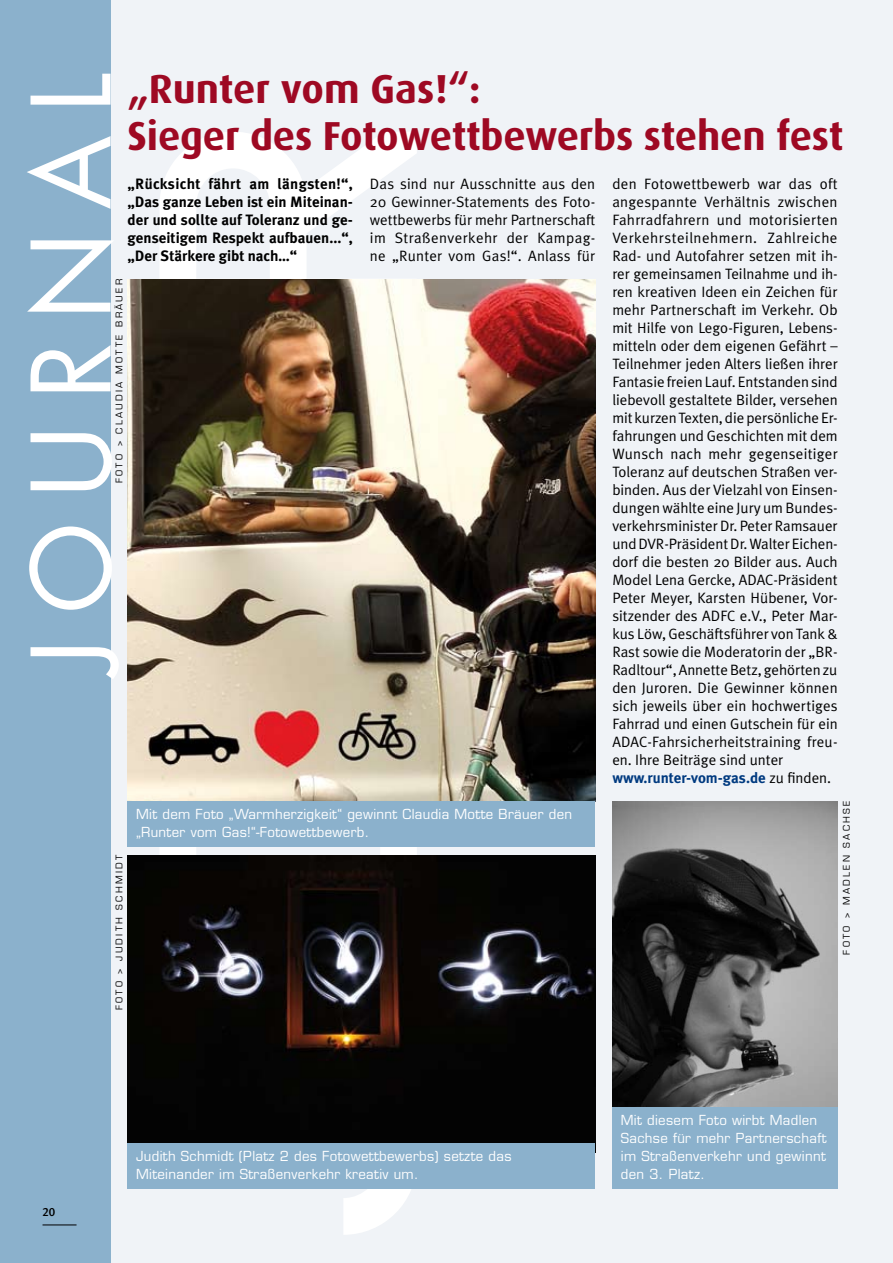
<style>
.page{position:relative;width:893px;height:1263px;background:#fff}
.page>*{position:absolute;margin:0;border:0;box-sizing:border-box;transform-origin:0 0}
.t1{font:120px "Futura T";letter-spacing:.17em;color:#fff}
.t2{font:700 40.5px/46.5px "Dax";letter-spacing:-.005em;color:#9e0923}
.t3{font:15px/18px "Meta Plus Normal";letter-spacing:.015em;color:#000;text-align:justify}
.t4{font:700 15px/18px "Meta Plus";color:#000;text-align:justify}
.t5{font:700 15px "Meta Plus";color:#003a80}
.t6{font:13.5px/18px "Eurostile";letter-spacing:.025em;color:#fff}
.t7{font:12px "Meta Plus Medium Caps";color:#000}
.t8{font:9px "Eurostile";letter-spacing:.25em;color:#000}
.s1{font-family:"Meta Plus Normal";font-weight:400;color:#000}
</style>
<div class="page">
<div style="left:59px;top:0;width:834px;height:1263px;background:#f0f3f7"></div>
<svg style="left:159px;top:1188px;width:258px;height:47px"></svg>
<svg style="left:159px;top:846px;width:258px;height:9px"></svg>
<svg style="left:160px;top:132px;width:257px;height:147px"></svg>
<div style="left:0;top:0;width:111px;height:1263px;background:#8bb1cc"></div>
<img style="left:128px;top:279px;width:467px;height:522px">
<img style="left:128px;top:855px;width:467px;height:288px">
<img style="left:612px;top:801px;width:226px;height:306px">
<div style="left:128px;top:801px;width:467px;height:45px;background:#8bb1cc"></div>
<div style="left:128px;top:1143px;width:467px;height:45px;background:#8bb1cc"></div>
<div style="left:612px;top:1107px;width:226px;height:81px;background:#8bb1cc"></div>
<hr style="left:43px;top:1224px;width:34px;height:1px;background:#000">
<h2 class="t2" style="left:128px;top:66px;width:717px">„Runter vom Gas!“:<br>Sieger des Fotowettbewerbs stehen fest</h2>
<p class="t4" style="left:128px;top:175px;width:227px">„Rücksicht fährt am längsten!“, „Das ganze Leben ist ein Miteinan&shy;der und sollte auf Toleranz und ge&shy;genseitigem Respekt aufbauen...“, „Der Stärkere gibt nach…“</p>
<h1 class="t1" style="left:1px;top:674px;width:603px;rotate:-90deg">JouRnal</h1>
<p class="t3" style="left:370px;top:175px;width:227px">Das sind nur Ausschnitte aus den 20 Gewinner-Statements des Foto&shy;wettbewerbs für mehr Partnerschaft im Straßenverkehr der Kampag&shy;ne „Runter vom Gas!“. Anlass für</p>
<p class="t3" style="left:612px;top:175px;width:227px">den Fotowettbewerb war das oft angespannte Verhältnis zwischen Fahrradfahrern und motorisierten Verkehrsteilnehmern. Zahlreiche Rad- und Autofahrer setzen mit ih&shy;rer gemeinsamen Teilnahme und ih&shy;ren kreativen Ideen ein Zeichen für mehr Partnerschaft im Verkehr. Ob mit Hilfe von Lego-Figuren, Lebens&shy;mitteln oder dem eigenen Gefährt – Teilnehmer jeden Alters ließen ihrer Fantasie freien Lauf. Entstanden sind liebevoll gestaltete Bilder, versehen mit kurzen Texten, die persönliche Er&shy;fahrungen und Geschichten mit dem Wunsch nach mehr gegenseitiger Toleranz auf deutschen Straßen ver&shy;binden. Aus der Vielzahl von Einsen&shy;dungen wählte eine Jury um Bundes&shy;verkehrsminister Dr. Peter Ramsauer und DVR-Präsident Dr. Walter Eichen&shy;dorf die besten 20 Bilder aus. Auch Model Lena Gercke, ADAC-Präsident Peter Meyer, Karsten Hübener, Vor&shy;sitzender des ADFC e.V., Peter Mar&shy;kus Löw, Geschäftsführer von Tank &amp; Rast sowie die Moderatorin der „BR-Radltour“, Annette Betz, gehörten zu den Juroren. Die Gewinner können sich jeweils über ein hochwertiges Fahrrad und einen Gutschein für ein ADAC-Fahrsicherheitstraining freu&shy;en. Ihre Beiträge sind unter</p>
<p class="t5" style="left:612px;top:769px;width:220px">www.runter-vom-gas.de <span class="s1">zu finden.</span></p>
<p class="t8" style="left:114px;top:483px;width:205px;rotate:-90deg">FOTO &gt; Claud ia Motte Bräu er</p>
<p class="t7" style="left:43px;top:1204px;width:14px">20</p>
<p class="t8" style="left:114px;top:1010px;width:156px;rotate:-90deg">FOTO &gt; Jud ith Schm idt</p>
<p class="t6" style="left:136px;top:805px;width:438px">Mit dem Foto „Warmherzigkeit“ gewinnt Claudia Motte Bräuer den „Runter vom Gas!“-Fotowettbewerb.</p>
<p class="t6" style="left:136px;top:1147px;width:377px">Judith Schmidt (Platz 2 des Fotowettbewerbs) setzte das<br>Miteinander im Straßenverkehr kreativ um.</p>
<p class="t8" style="left:841px;top:954px;width:155px;rotate:-90deg">FOTO &gt; Madlen Sachse</p>
<p class="t6" style="left:621px;top:1111px;width:207px">Mit diesem Foto wirbt Madlen<br>Sachse für mehr Partnerschaft im Straßenverkehr und gewinnt den 3. Platz.</p>
</div>
